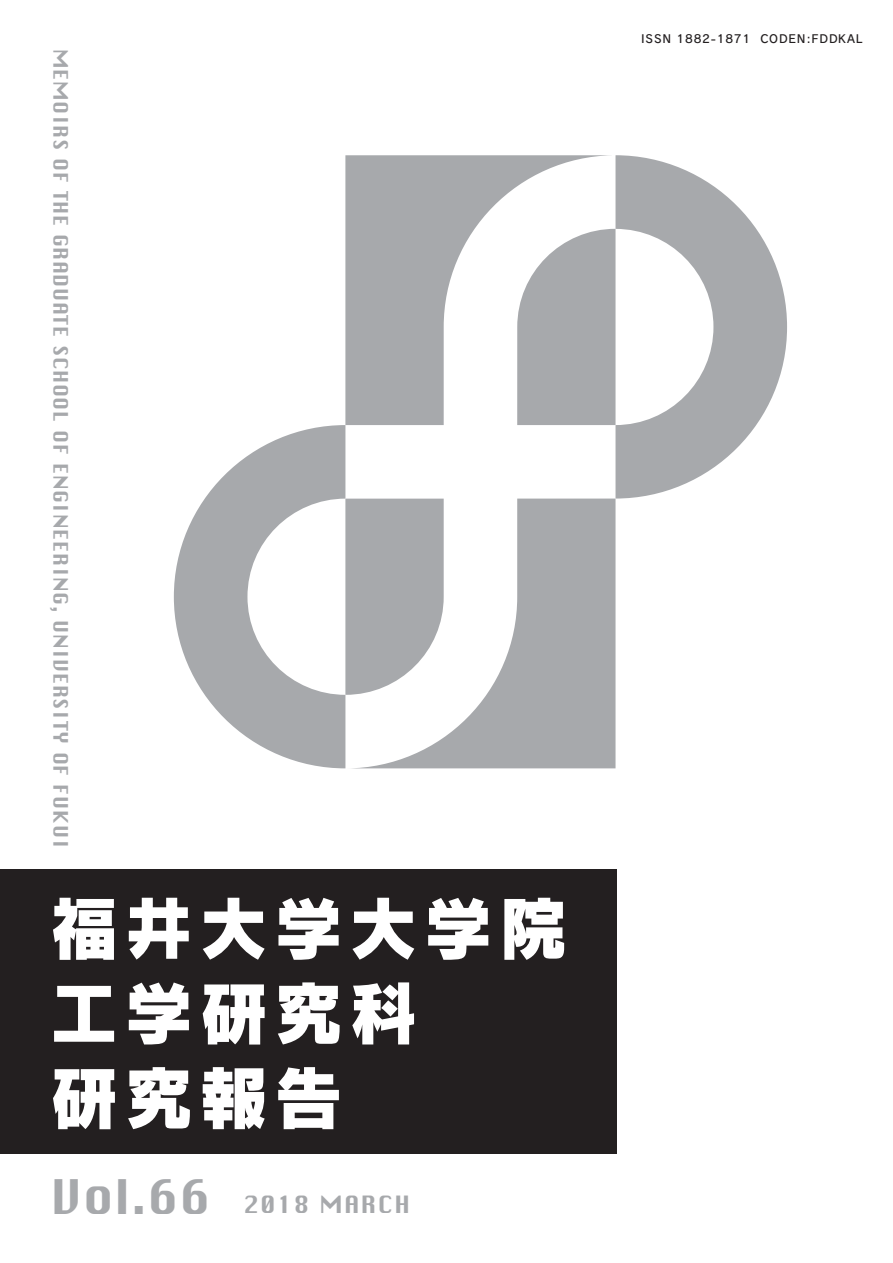
<style>
.page{position:relative;width:893px;height:1263px;background:#fff}
.page>*{position:absolute;margin:0;border:0;box-sizing:border-box;transform-origin:0 0}
.t1{font:69px/84.8px "Rodin Pro EB 90 msp RKSJ H";letter-spacing:.085em;color:#fff}
.t2{font:23.25px "Chicago";letter-spacing:.055em;color:#a7a9ac}
.t3{font:19.5px "Chicago";letter-spacing:.03em;color:#a7a9ac}
.t4{font:11.25px "Rodin Pro DB 90 msp RKSJ H";letter-spacing:.07em;color:#231f20}
.s1{font-size:46.5px}
</style>
<div class="page">
<div style="left:0;top:869px;width:616px;height:285px;background:#231f20"></div>
<svg style="left:612px;top:229px;width:3px;height:196px"></svg>
<svg style="left:346px;top:499px;width:269px;height:269px;fill:#a7a9ac"></svg>
<svg style="left:615px;top:155px;width:172px;height:344px;fill:#a7a9ac"></svg>
<svg style="left:174px;top:425px;width:171px;height:343px;fill:#a7a9ac"></svg>
<svg style="left:345px;top:155px;width:267px;height:270px;fill:#a7a9ac"></svg>
<p class="t3" style="left:73px;top:49px;width:801px;rotate:90deg">MEMOIRS OF THE GRADUATE SCHOOL OF ENGINEERING, UNIVERSITY OF FUKUI</p>
<h1 class="t1" style="left:50px;top:896px;width:519px">福井大学大学院工学研究科<br>研究報告</h1>
<p class="t2" style="left:51px;top:1190px;width:361px"><span class="s1">Vol.66</span> 2018 MARCH</p>
<p class="t4" style="left:641px;top:34px;width:223px">ISSN 1882-1871 CODEN:FDDKAL</p>
</div>
